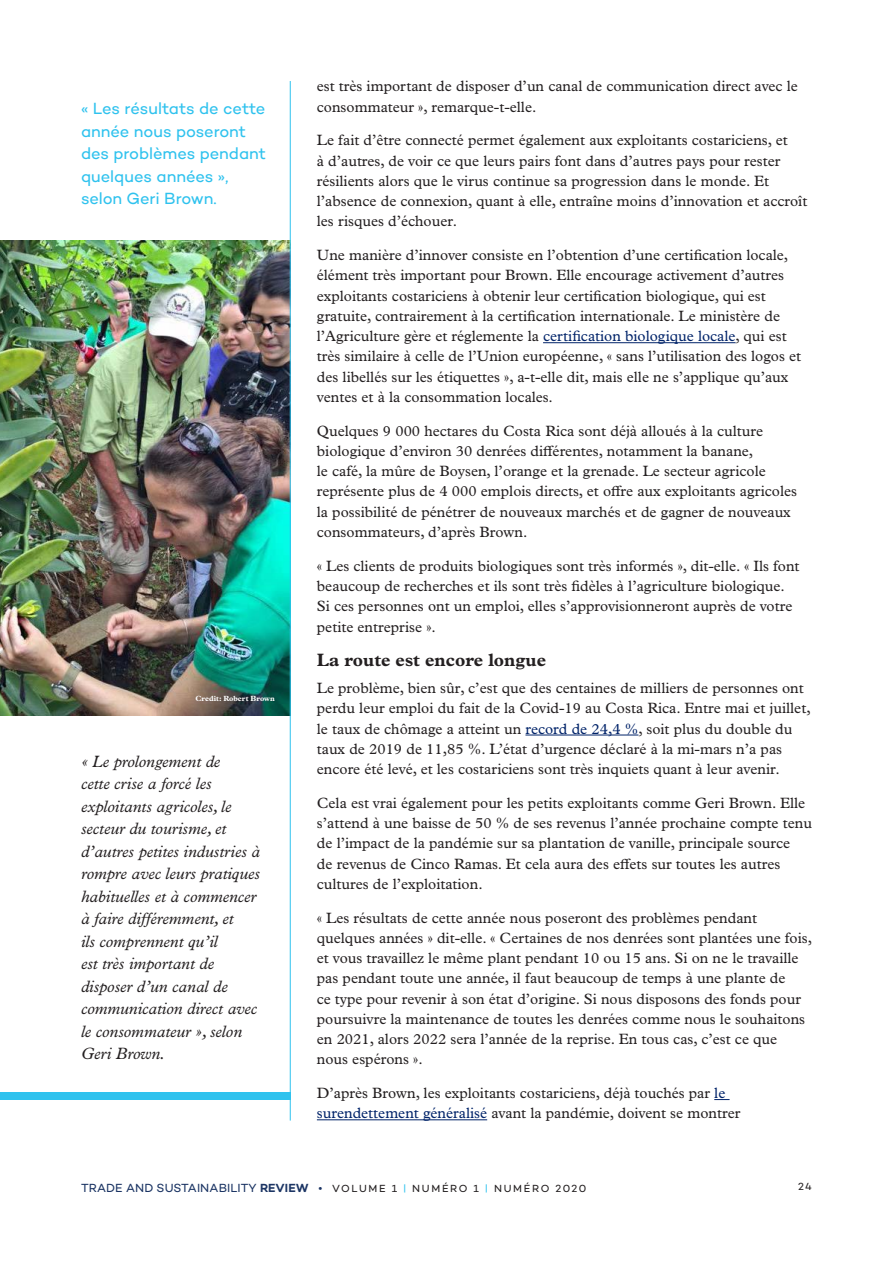
<style>
.page{position:relative;width:893px;height:1263px;background:#fff}
.page>*{position:absolute;margin:0;border:0;box-sizing:border-box;transform-origin:0 0}
.t1{font:700 18px "Plantin MT Pro";color:#231f20}
.t2{font:italic 16.5px/22.5px "Plantin MT Pro";color:#231f20}
.t3{font:16.5px/22.5px "Campton";letter-spacing:-.005em;color:#2fc2ee}
.body-text{font:15px/20.2px "Plantin MT Pro";color:#231f20}
.t4{font:10.5px "Campton";letter-spacing:.16em;color:#231f20}
.t5{font:700 7.5px "Plantin MT Pro";color:#fff}
.s1{color:#002369}
.s2{font-size:12px;color:#1c3564}
.s3{font-weight:600;font-size:12px;color:#1c3564}
.s4{color:#2fc2ee}
</style>
<div class="page">
<img style="left:0;top:240px;width:290px;height:476px">
<hr style="left:543px;top:342px;width:192px;height:1px;background:#002369">
<hr style="left:525px;top:735px;width:113px;height:1px;background:#002369">
<svg style="left:714px;top:1099px;width:16px;height:1px"></svg>
<hr style="left:317px;top:1119px;width:170px;height:1px;background:#002369">
<hr style="left:290px;top:81px;width:1px;height:1039px;background:#2fc2ee">
<div style="left:0;top:1092px;width:291px;height:8px;background:#2fc2ee"></div>
<p class="t3" style="left:81px;top:97px;width:187px">« Les résultats de cette année nous poseront des problèmes pendant quelques années », selon Geri Brown.</p>
<p class="t5" style="left:196px;top:694px;width:81px">Credit: Robert Brown</p>
<p class="t2" style="left:81px;top:750px;width:181px">« Le prolongement de<br>cette crise a forcé les exploitants agricoles, le secteur du tourisme, et d’autres petites industries à rompre avec leurs pratiques habituelles et à commencer à faire différemment, et<br>ils comprennent qu’il<br>est très important de disposer d’un canal de communication direct avec le consommateur », selon<br>Geri Brown.</p>
<p class="body-text" style="left:317px;top:76px;width:482px">est très important de disposer d’un canal de communication direct avec le consommateur », remarque-t-elle.</p>
<p class="body-text" style="left:317px;top:130px;width:492px">Le fait d’être connecté permet également aux exploitants costariciens, et<br>à d’autres, de voir ce que leurs pairs font dans d’autres pays pour rester résilients alors que le virus continue sa progression dans le monde. Et l’absence de connexion, quant à elle, entraîne moins d’innovation et accroît les risques d’échouer.</p>
<p class="body-text" style="left:317px;top:245px;width:486px">Une manière d’innover consiste en l’obtention d’une certification locale, élément très important pour Brown. Elle encourage activement d’autres exploitants costariciens à obtenir leur certification biologique, qui est gratuite, contrairement à la certification internationale. Le ministère de l’Agriculture gère et réglemente la <span class="s1">certification biologique locale</span>, qui est très similaire à celle de l’Union européenne, « sans l’utilisation des logos et des libellés sur les étiquettes », a-t-elle dit, mais elle ne s’applique qu’aux ventes et à la consommation locales.</p>
<p class="body-text" style="left:317px;top:421px;width:482px">Quelques 9 000 hectares du Costa Rica sont déjà alloués à la culture biologique d’environ 30 denrées différentes, notamment la banane,<br>le café, la mûre de Boysen, l’orange et la grenade. Le secteur agricole représente plus de 4 000 emplois directs, et offre aux exploitants agricoles la possibilité de pénétrer de nouveaux marchés et de gagner de nouveaux consommateurs, d’après Brown.</p>
<p class="body-text" style="left:317px;top:556px;width:484px">« Les clients de produits biologiques sont très informés », dit-elle. « Ils font beaucoup de recherches et ils sont très fidèles à l’agriculture biologique.<br>Si ces personnes ont un emploi, elles s’approvisionneront auprès de votre petite entreprise ».</p>
<p class="t1" style="left:317px;top:649px;width:231px">La route est encore longue</p>
<p class="body-text" style="left:317px;top:678px;width:495px">Le problème, bien sûr, c’est que des centaines de milliers de personnes ont perdu leur emploi du fait de la Covid-19 au Costa Rica. Entre mai et juillet, le taux de chômage a atteint un <span class="s1">record de 24,4 %</span>, soit plus du double du taux de 2019 de 11,85 %. L’état d’urgence déclaré à la mi-mars n’a pas encore été levé, et les costariciens sont très inquiets quant à leur avenir.</p>
<p class="body-text" style="left:317px;top:793px;width:496px">Cela est vrai également pour les petits exploitants comme Geri Brown. Elle s’attend à une baisse de 50 % de ses revenus l’année prochaine compte tenu de l’impact de la pandémie sur sa plantation de vanille, principale source<br>de revenus de Cinco Ramas. Et cela aura des effets sur toutes les autres cultures de l’exploitation.</p>
<p class="body-text" style="left:317px;top:907px;width:497px">« Les résultats de cette année nous poseront des problèmes pendant quelques années » dit-elle. « Certaines de nos denrées sont plantées une fois, et vous travaillez le même plant pendant 10 ou 15 ans. Si on ne le travaille pas pendant toute une année, il faut beaucoup de temps à une plante de<br>ce type pour revenir à son état d’origine. Si nous disposons des fonds pour poursuivre la maintenance de toutes les denrées comme nous le souhaitons en 2021, alors 2022 sera l’année de la reprise. En tous cas, c’est ce que nous espérons ».</p>
<p class="body-text" style="left:317px;top:1083px;width:425px">D’après Brown, les exploitants costariciens, déjà touchés par <span class="s1">le surendettement généralisé</span> avant la pandémie, doivent se montrer</p>
<p class="t4" style="left:81px;top:1181px;width:507px"><span class="s2">TRADE AND SUSTAINABILITY</span> <span class="s3">REVIEW</span> <span class="s2">•</span> VOLUME 1 <span class="s4">|</span> NUMÉRO 1 <span class="s4">|</span> NUMÉRO 2020</p>
<p class="t4" style="left:798px;top:1180px;width:15px">24</p>
</div>
